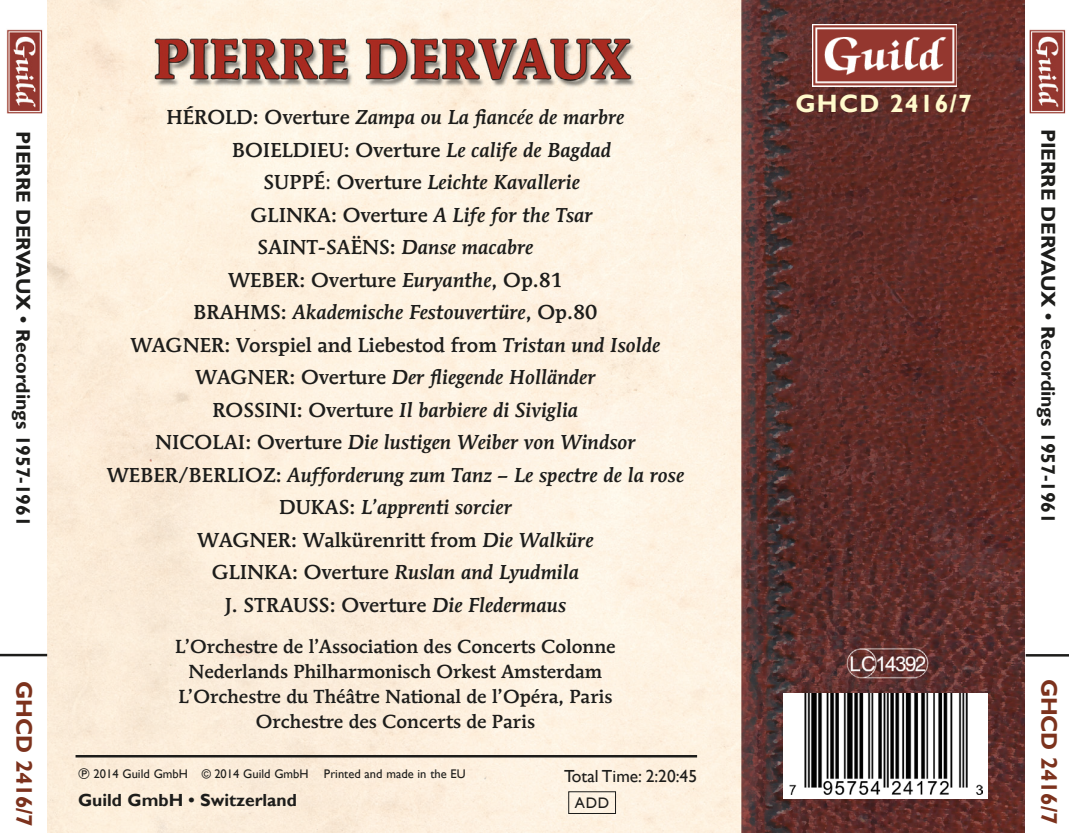
<style>
.page{position:relative;width:1069px;height:833px;background:#fff}
.page>*{position:absolute;margin:0;border:0;box-sizing:border-box;transform-origin:0 0}
.t1{font:700 25px "Gill Sans";letter-spacing:.05em;color:#fffacc}
.t2{font:700 22.5px "Gill Sans";letter-spacing:-.01em;color:#7c321d}
.t3{font:italic 500 20px "Mendoza Roman";color:#1d1d1b}
.t4{font:500 20px "Mendoza Roman";color:#1d1d1b}
.t5{font:700 19.5px "Gill Sans";letter-spacing:-.005em;color:#1d1d1b}
.t6{font:500 18.75px/25px "Mendoza Roman";color:#1d1d1b;text-align:center}
.t7{font:700 17.5px "Gill Sans";color:#1d1d1b}
.t8{font:17.5px "Gill Sans";color:#1d1d1b}
.t9{font:15.25px "Gill Sans";color:#1d1d1b}
.t10{font:12.5px "Gill Sans";color:#1d1d1b}
.s1{font-size:20px}
.s2{font-style:normal}
.s3{font-style:italic}
.s4{font-weight:400;font-style:normal}
</style>
<div class="page">
<img style="left:47px;top:0;width:977px;height:833px">
<img style="left:812px;top:24px;width:145px;height:62px">
<hr style="left:76px;top:755px;width:621px;height:2px;background:#1d1d1b">
<hr style="left:0;top:654px;width:47px;height:2px;background:#1d1d1b">
<hr style="left:1025px;top:654px;width:44px;height:2px;background:#1d1d1b">
<div style="left:783px;top:693px;width:205px;height:105px;background:#fff"></div>
<img style="left:789px;top:693px;width:193px;height:101px">
<img style="left:6px;top:29px;width:37px;height:85px">
<img style="left:1029px;top:29px;width:37px;height:85px">
<div style="left:568px;top:791px;width:48px;height:23px;border:1px solid #1d1d1b"></div>
<svg style="left:79px;top:768px;width:10px;height:11px"></svg>
<p class="t5" style="left:35px;top:131px;width:397px;rotate:90deg"><span class="s1">PIERRE DERVAUX •</span> Recordings 1957-1961</p>
<p class="t2" style="left:37px;top:681px;width:147px;rotate:90deg">GHCD 2416/7</p>
<p class="t3" style="left:166px;top:105px;width:459px"><span class="s2">HÉROLD: Overture</span> Zampa ou La fiancée de marbre</p>
<p class="t4" style="left:232px;top:137px;width:380px">BOIELDIEU: Overture <span class="s3">Le calife de Bagdad</span></p>
<p class="t3" style="left:263px;top:170px;width:318px"><span class="s2">SUPPÉ</span><span class="s4">:</span> <span class="s2">Overture</span> Leichte Kavallerie</p>
<p class="t4" style="left:251px;top:202px;width:344px">GLINKA: Overture <span class="s3">A Life for the Tsar</span></p>
<p class="t4" style="left:257px;top:235px;width:277px">SAINT-SAËNS: <span class="s3">Danse macabre</span></p>
<p class="t4" style="left:228px;top:267px;width:336px">WEBER: Overture <span class="s3">Euryanthe</span>, Op.81</p>
<p class="t3" style="left:193px;top:300px;width:405px"><span class="s2">BRAHMS:</span> Akademische Festouvertüre<span class="s2">, Op.80</span></p>
<p class="t4" style="left:131px;top:332px;width:531px">WAGNER: Vorspiel and Liebestod from <span class="s3">Tristan und Isolde</span></p>
<p class="t3" style="left:195px;top:365px;width:402px"><span class="s2">WAGNER: Overture</span> Der fliegende Holländer</p>
<p class="t3" style="left:212px;top:397px;width:367px"><span class="s2">ROSSINI: Overture</span> Il barbiere di Siviglia</p>
<p class="t3" style="left:155px;top:430px;width:482px"><span class="s2">NICOLAI: Overture</span> Die lustigen Weiber von Windsor</p>
<p class="t3" style="left:107px;top:462px;width:579px"><span class="s2">WEBER/BERLIOZ:</span> Aufforderung zum Tanz – Le spectre de la rose</p>
<p class="t3" style="left:279px;top:495px;width:234px"><span class="s2">DUKAS:</span> L’apprenti sorcier</p>
<p class="t4" style="left:197px;top:527px;width:398px">WAGNER: Walkürenritt from <span class="s3">Die Walküre</span></p>
<p class="t3" style="left:212px;top:560px;width:369px"><span class="s2">GLINKA: Overture</span> Ruslan and Lyudmila</p>
<p class="t4" style="left:225px;top:592px;width:343px">J. STRAUSS: Overture <span class="s3">Die Fledermaus</span></p>
<p class="t6" style="left:175px;top:633px;width:442px">L’Orchestre de l’Association des Concerts Colonne Nederlands Philharmonisch Orkest Amsterdam L’Orchestre du Théâtre National de l’Opéra, Paris Orchestre des Concerts de Paris</p>
<p class="t10" style="left:94px;top:767px;width:373px">2014 Guild GmbH © 2014 Guild GmbH Printed and made in the EU</p>
<p class="t7" style="left:78px;top:789px;width:220px">Guild GmbH • Switzerland</p>
<p class="t8" style="left:564px;top:765px;width:135px">Total Time: 2:20:45</p>
<p class="t9" style="left:575px;top:794px;width:36px">ADD</p>
<p class="t1" style="left:795px;top:89px;width:178px">GHCD 2416/7</p>
<p class="t5" style="left:1059px;top:128px;width:397px;rotate:90deg"><span class="s1">PIERRE DERVAUX •</span> Recordings 1957-1961</p>
<p class="t2" style="left:1062px;top:678px;width:147px;rotate:90deg">GHCD 2416/7</p>
</div>
